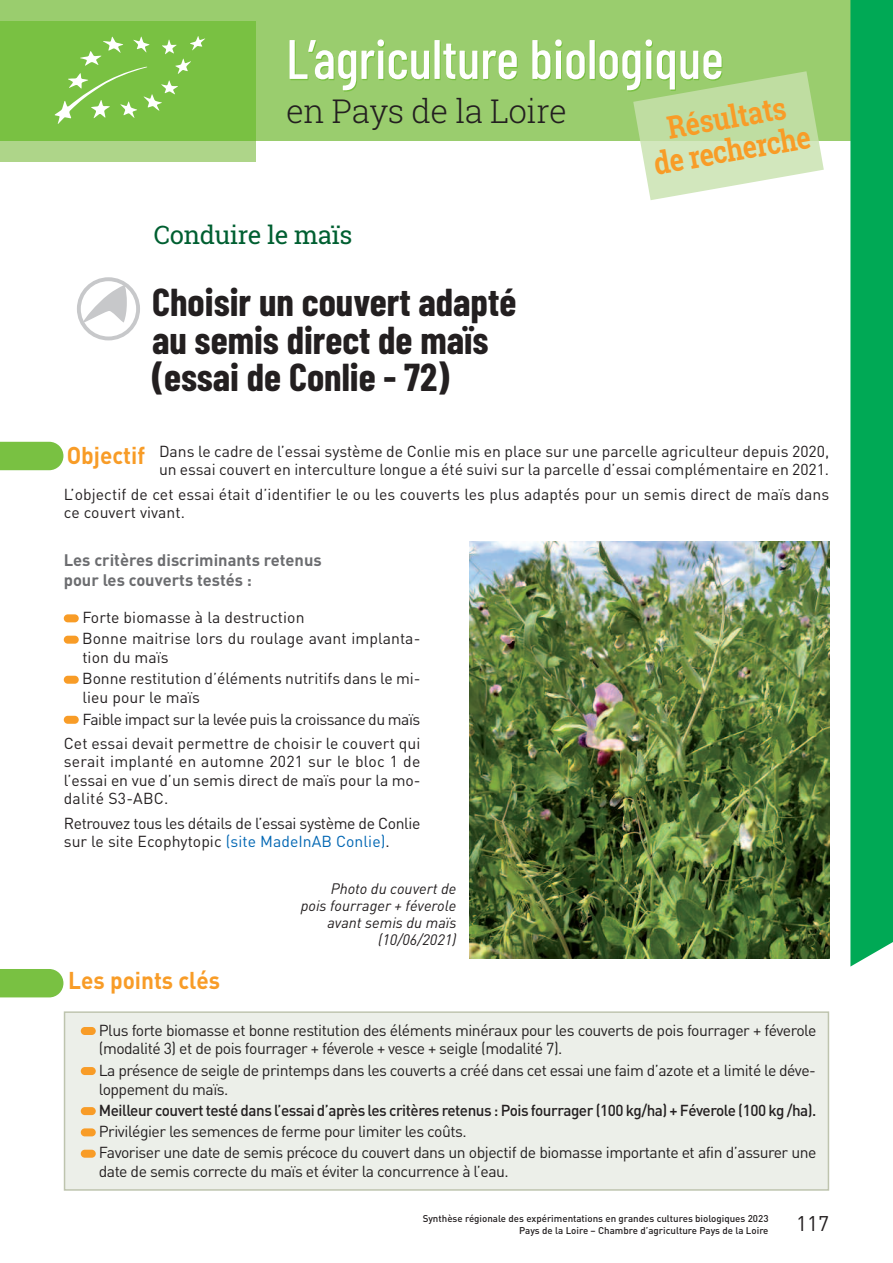
<style>
.page{position:relative;width:893px;height:1263px;background:#fff}
.page>*{position:absolute;margin:0;border:0;box-sizing:border-box;transform-origin:0 0}
.t1{font:500 55.5px "Barlow Condensed";color:#fff}
.t2{font:700 39px/37.5px "Barlow Condensed";color:#231f20}
.t3{font:300 33px "Roboto Slab";letter-spacing:-.015em;color:#231f20}
.t4{font:700 31.5px/32.8px "Roboto Slab";color:#f89c27;text-align:center;scale:.85 1}
.t5{font:25.5px "Roboto Slab";letter-spacing:-.015em;color:#005f31}
.t6{font:700 24px "DIN";color:#f89c27;scale:.94 1}
.t7{font:21px "DIN";color:#231f20}
.t8{font:700 16.5px/19.8px "DIN";color:#6c6d70}
.t9{font:15.75px/18.3px "DIN";letter-spacing:-.025em;color:#231f20}
.t10{font:15.75px/18.3px "DIN";letter-spacing:.005em;color:#231f20}
.t11{font:15.75px/18.3px "DIN";color:#231f20}
.t12{font:500 15.75px "DIN";letter-spacing:-.03em;color:#231f20}
.t13{font:15.75px/21.3px "DIN";letter-spacing:-.005em;color:#231f20}
.t14{font:italic 15px/16.8px "DIN";color:#231f20;text-align:right}
.t15{font:500 9.75px/11.7px "DIN";color:#231f20;text-align:right}
.s1{color:#0166b3}
</style>
<div class="page">
<div style="left:64px;top:614px;width:15px;height:8px;background:#f89c27;border-radius:4px"></div>
<div style="left:64px;top:636px;width:15px;height:8px;background:#f89c27;border-radius:4px"></div>
<div style="left:64px;top:676px;width:15px;height:8px;background:#f89c27;border-radius:4px"></div>
<div style="left:64px;top:716px;width:15px;height:8px;background:#f89c27;border-radius:4px"></div>
<div style="left:0;top:0;width:850px;height:140px;background:#9acd6e"></div>
<div style="left:0;top:140px;width:255px;height:22px;background:#aed589"></div>
<div style="left:0;top:21px;width:255px;height:119px;background:#79c142"></div>
<svg style="left:54px;top:36px;width:151px;height:88px"></svg>
<svg style="left:633px;top:71px;width:191px;height:129px"></svg>
<svg style="left:77px;top:277px;width:63px;height:63px"></svg>
<div style="left:0;top:442px;width:63px;height:28px;background:#79c142"></div>
<div style="left:850px;top:0;width:43px;height:966px;background:#00a955"></div>
<img style="left:469px;top:541px;width:360px;height:418px">
<div style="left:65px;top:1013px;width:763px;height:176px;background:#ecefe9"></div>
<div style="left:64px;top:1011px;width:765px;height:180px;border:2px solid #bec4ae"></div>
<div style="left:81px;top:1027px;width:15px;height:8px;background:#f89c27;border-radius:4px"></div>
<div style="left:81px;top:1067px;width:15px;height:8px;background:#f89c27;border-radius:4px"></div>
<div style="left:81px;top:1107px;width:15px;height:8px;background:#f89c27;border-radius:4px"></div>
<div style="left:81px;top:1128px;width:15px;height:8px;background:#f89c27;border-radius:4px"></div>
<div style="left:81px;top:1150px;width:15px;height:8px;background:#f89c27;border-radius:4px"></div>
<div style="left:0;top:969px;width:63px;height:28px;background:#79c142"></div>
<h1 class="t1" style="left:286px;top:24px;width:439px">L’agriculture biologique</h1>
<h3 class="t3" style="left:286px;top:92px;width:282px">en Pays de la Loire</h3>
<h3 class="t4" style="left:646px;top:115px;width:188px;rotate:-10deg">Résultats<br>de recherche</h3>
<h3 class="t5" style="left:154px;top:221px;width:200px">Conduire le maïs</h3>
<h2 class="t2" style="left:152px;top:282px;width:366px">Choisir un couvert adapté au semis direct de maïs (essai de Conlie - 72)</h2>
<p class="t11" style="left:159px;top:442px;width:672px">Dans le cadre de l’essai système de Conlie mis en place sur une parcelle agriculteur depuis 2020, un essai couvert en interculture longue a été suivi sur la parcelle d’essai complémentaire en 2021.</p>
<p class="t10" style="left:64px;top:485px;width:767px">L’objectif de cet essai était d’identifier le ou les couverts les plus adaptés pour un semis direct de maïs dans ce couvert vivant.</p>
<h3 class="t6" style="left:67px;top:442px;width:85px">Objectif</h3>
<p class="t8" style="left:64px;top:550px;width:259px">Les critères discriminants retenus pour les couverts testés :</p>
<p class="t10" style="left:82px;top:607px;width:340px;line-height:21.3px">Forte biomasse à la destruction<br>Bonne maitrise lors du roulage avant implanta-</p>
<p class="t13" style="left:82px;top:647px;width:340px">tion du maïs<br>Bonne restitution d’éléments nutritifs dans le mi-</p>
<p class="t9" style="left:82px;top:687px;width:340px;line-height:21.3px">lieu pour le maïs<br>Faible impact sur la levée puis la croissance du maïs</p>
<p class="t9" style="left:64px;top:735px;width:358px;text-align:justify">Cet essai devait permettre de choisir le couvert qui serait implanté en automne 2021 sur le bloc 1 de l’essai en vue d’un semis direct de maïs pour la mo&shy;dalité S3-ABC.</p>
<p class="t9" style="left:64px;top:814px;width:358px">Retrouvez tous les détails de l’essai système de Conlie sur le site Ecophytopic <span class="s1">(site MadeInAB Conlie)</span>.</p>
<p class="t14" style="left:301px;top:882px;width:157px">Photo du couvert de<br>pois fourrager + féverole avant semis du maïs (10/06/2021)</p>
<h3 class="t6" style="left:68px;top:967px;width:163px">Les points clés</h3>
<p class="t9" style="left:99px;top:1021px;width:719px;line-height:18.8px">Plus forte biomasse et bonne restitution des éléments minéraux pour les couverts de pois fourrager + féverole (modalité 3) et de pois fourrager + féverole + vesce + seigle (modalité 7).</p>
<p class="t9" style="left:99px;top:1061px;width:719px;line-height:18.8px">La présence de seigle de printemps dans les couverts a créé dans cet essai une faim d’azote et a limité le déve&shy;loppement du maïs.</p>
<p class="t12" style="left:99px;top:1101px;width:719px">Meilleur couvert testé dans l’essai d’après les critères retenus : Pois fourrager (100 kg/ha) + Féverole (100 kg /ha).</p>
<p class="t9" style="left:99px;top:1121px;width:719px;line-height:21.3px">Privilégier les semences de ferme pour limiter les coûts.<br>Favoriser une date de semis précoce du couvert dans un objectif de biomasse importante et afin d’assurer une</p>
<p class="t9" style="left:99px;top:1162px;width:412px">date de semis correcte du maïs et éviter la concurrence à l’eau.</p>
<p class="t15" style="left:423px;top:1213px;width:347px">Synthèse régionale des expérimentations en grandes cultures biologiques 2023<br>Pays de la Loire – Chambre d’agriculture Pays de la Loire</p>
<h3 class="t7" style="left:796px;top:1211px;width:34px">117</h3>
</div>
